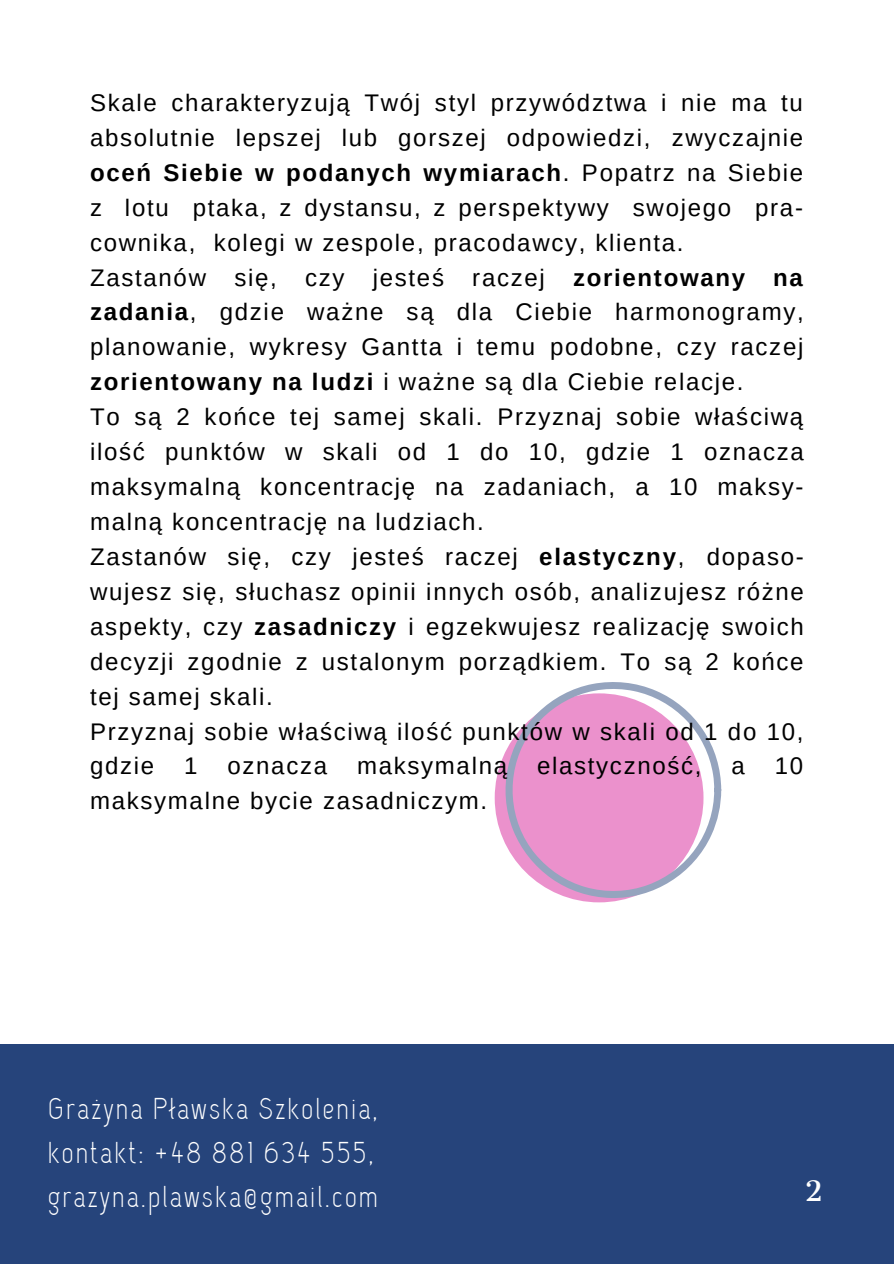
<style>
.page{position:relative;width:894px;height:1264px;background:#fff}
.page>*{position:absolute;margin:0;border:0;box-sizing:border-box;transform-origin:0 0}
.t1{font:30px "Capsuula";letter-spacing:.07em;color:#fff}
.t2{font:27px "Cantata One";color:#fff}
.t3{font:24px/35px "Arimo";letter-spacing:.07em;color:#000;text-align:justify}
.s1{font-weight:700}
</style>
<div class="page">
<div style="left:0;top:1044px;width:893px;height:219px;background:#26447b"></div>
<svg style="left:505px;top:682px;width:216px;height:216px;fill:#eb91cc"></svg>
<p class="t3" style="left:90px;top:85px;width:714px">Skale charakteryzują Twój styl przywództwa i nie ma tu absolutnie lepszej lub gorszej odpowiedzi, zwyczajnie <span class="s1">oceń Siebie w podanych wymiarach</span>. Popatrz na Siebie z lotu ptaka, z dystansu, z perspektywy swojego pra&shy;cownika, kolegi w zespole, pracodawcy, klienta.</p>
<p class="t3" style="left:90px;top:260px;width:715px">Zastanów się, czy jesteś raczej <span class="s1">zorientowany na zadania</span>, gdzie ważne są dla Ciebie harmonogramy, planowanie, wykresy Gantta i temu podobne, czy raczej <span class="s1">zorientowany na ludzi</span> i ważne są dla Ciebie relacje.</p>
<p class="t3" style="left:90px;top:399px;width:715px">To są 2 końce tej samej skali. Przyznaj sobie właściwą ilość punktów w skali od 1 do 10, gdzie 1 oznacza maksymalną koncentrację na zadaniach, a 10 maksy&shy;malną koncentrację na ludziach.</p>
<p class="t3" style="left:90px;top:539px;width:715px">Zastanów się, czy jesteś raczej <span class="s1">elastyczny</span>, dopaso&shy;wujesz się, słuchasz opinii innych osób, analizujesz różne aspekty, czy <span class="s1">zasadniczy</span> i egzekwujesz realizację swoich decyzji zgodnie z ustalonym porządkiem. To są 2 końce tej samej skali.</p>
<p class="t3" style="left:90px;top:713px;width:714px">Przyznaj sobie właściwą ilość punktów w skali od 1 do 10, gdzie 1 oznacza maksymalną elastyczność, a 10 maksymalne bycie zasadniczym.</p>
<p class="t1" style="left:48px;top:1091px;width:331px">Grażyna Pławska Szkolenia,</p>
<p class="t1" style="left:48px;top:1135px;width:327px">kontakt: +48 881 634 555,</p>
<p class="t1" style="left:48px;top:1179px;width:331px">grazyna.plawska@gmail.com</p>
<p class="t2" style="left:804px;top:1173px;width:19px">2</p>
</div>
